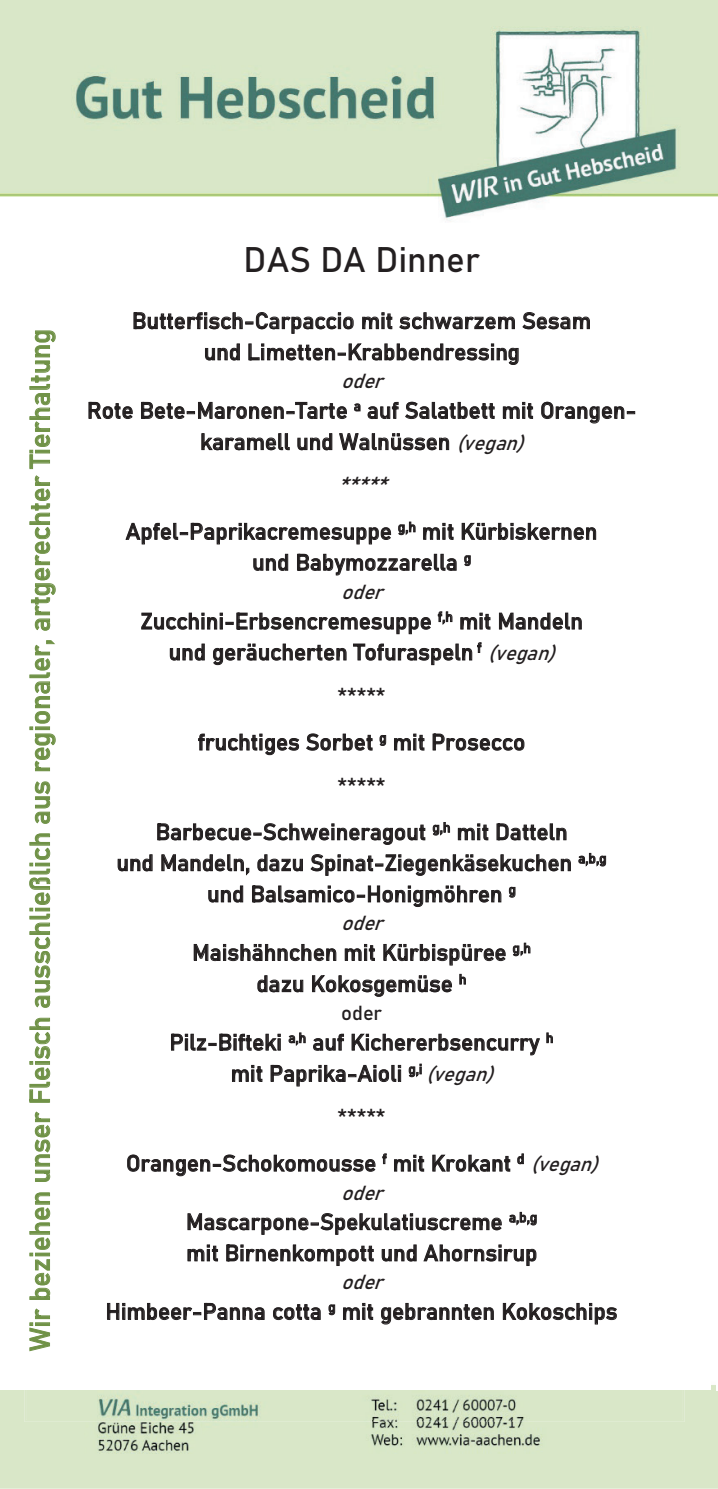
<style>
.page{position:relative;width:718px;height:1489px;background:#fff}
.page>*{position:absolute;margin:0;border:0;box-sizing:border-box;transform-origin:0 0}
.t1{font:35px "Bahnschrift";color:#231f20}
.t2{font:27.5px "Bahnschrift";color:#709247}
.t3{font:22.5px/31.2px "Bahnschrift";color:#231f20;text-align:center}
.t4{font:italic 20px "Bahnschrift";color:#231f20}
.t5{font:20px "Bahnschrift";color:#231f20}
.s1{font-style:italic;font-size:20px}
.s2{font-style:italic}
</style>
<div class="page">
<img style="left:0;top:0;width:718px;height:1488px">
<img style="left:24px;top:1389px;width:661px;height:32px">
<div style="left:13px;top:228px;width:697px;height:1161px;background:#fff"></div>
<svg style="left:133px;top:312px;width:457px;height:53px"></svg>
<svg style="left:88px;top:402px;width:45px;height:17px"></svg>
<svg style="left:503px;top:402px;width:30px;height:17px"></svg>
<svg style="left:541px;top:401px;width:94px;height:23px"></svg>
<svg style="left:141px;top:401px;width:354px;height:50px"></svg>
<svg style="left:125px;top:521px;width:471px;height:55px"></svg>
<svg style="left:499px;top:612px;width:83px;height:18px"></svg>
<svg style="left:141px;top:611px;width:350px;height:54px"></svg>
<svg style="left:198px;top:733px;width:101px;height:22px"></svg>
<svg style="left:306px;top:733px;width:67px;height:18px"></svg>
<svg style="left:380px;top:735px;width:6px;height:11px"></svg>
<svg style="left:394px;top:733px;width:31px;height:18px"></svg>
<svg style="left:432px;top:733px;width:93px;height:18px"></svg>
<svg style="left:578px;top:853px;width:28px;height:13px"></svg>
<svg style="left:118px;top:822px;width:453px;height:85px"></svg>
<svg style="left:513px;top:942px;width:17px;height:14px"></svg>
<svg style="left:194px;top:944px;width:312px;height:53px"></svg>
<svg style="left:546px;top:1032px;width:7px;height:12px"></svg>
<svg style="left:171px;top:1032px;width:369px;height:54px"></svg>
<svg style="left:127px;top:1154px;width:249px;height:22px"></svg>
<svg style="left:383px;top:1153px;width:3px;height:4px"></svg>
<svg style="left:394px;top:1154px;width:30px;height:18px"></svg>
<svg style="left:432px;top:1154px;width:78px;height:18px"></svg>
<svg style="left:517px;top:1153px;width:7px;height:12px"></svg>
<svg style="left:187px;top:1211px;width:350px;height:55px"></svg>
<div style="left:107px;top:1303px;width:3px;height:16px;border:1px solid #231f20"></div>
<svg style="left:109px;top:1302px;width:156px;height:19px"></svg>
<svg style="left:273px;top:1304px;width:48px;height:16px"></svg>
<svg style="left:329px;top:1304px;width:6px;height:11px"></svg>
<svg style="left:343px;top:1303px;width:30px;height:17px"></svg>
<svg style="left:381px;top:1302px;width:113px;height:22px"></svg>
<svg style="left:503px;top:1302px;width:114px;height:22px"></svg>
<div style="left:0;top:219px;width:14px;height:1170px;background:#fff"></div>
<hr style="left:716px;top:216px;width:2px;height:1174px;background:#fff">
<svg style="left:29px;top:1308px;width:21px;height:43px"></svg>
<svg style="left:29px;top:1192px;width:22px;height:108px"></svg>
<svg style="left:34px;top:1111px;width:17px;height:71px"></svg>
<svg style="left:29px;top:1017px;width:22px;height:84px"></svg>
<svg style="left:29px;top:833px;width:22px;height:175px"></svg>
<svg style="left:34px;top:781px;width:17px;height:43px"></svg>
<svg style="left:29px;top:640px;width:27px;height:131px"></svg>
<svg style="left:29px;top:475px;width:27px;height:156px"></svg>
<div style="left:31px;top:460px;width:19px;height:3px;border:1px solid #709247"></div>
<div style="left:30px;top:454px;width:3px;height:15px;border:1px solid #709247"></div>
<svg style="left:29px;top:330px;width:27px;height:123px"></svg>
<p class="t2" style="left:19px;top:1350px;width:1023px;rotate:-90deg">Wir bez ei hen unser Fleisch ausschließlich aus regionaler, artgerechter Tierhaltung</p>
<h1 class="t1" style="left:244px;top:233px;width:238px">DAS DA Dinner</h1>
<p class="t3" style="left:132px;top:303px;width:461px">Butterfisch-Carpaccio mit schwarzem Sesam und Limetten-Krabbendressing</p>
<p class="t4" style="left:341px;top:366px;width:52px">oder</p>
<p class="t3" style="left:87px;top:393px;width:551px">Rote Bete-Maronen-Tarte <sup>a</sup> auf Salatbett mit Orangen&shy;karamell und Walnüssen <span class="s1">(vegan)</span></p>
<p class="t3" style="left:126px;top:462px;width:473px;line-height:45px"><span class="s2">*****<br></span>Apfel-Paprikacremesuppe <sup>g,h</sup> mit Kürbiskernen</p>
<p class="t3" style="left:252px;top:545px;width:221px">und Babymozzarella <sup>g</sup></p>
<p class="t4" style="left:341px;top:577px;width:52px">oder</p>
<p class="t3" style="left:140px;top:604px;width:444px">Zucchini-Erbsencremesuppe <sup>f,h</sup> mit Mandeln und geräucherten Tofuraspeln <sup>f</sup> <span class="s1">(vegan)</span></p>
<p class="t3" style="left:156px;top:673px;width:413px;line-height:45px">*****<br>fruchtiges Sorbet <sup>g</sup> mit Prosecco<br>*****<br>Barbecue-Schweineragout <sup>g,h</sup> mit Datteln</p>
<p class="t3" style="left:116px;top:845px;width:492px">und Mandeln, dazu Spinat-Ziegenkäsekuchen <sup>a,b,g </sup>und Balsamico-Honigmöhren <sup>g</sup></p>
<p class="t4" style="left:341px;top:908px;width:52px">oder</p>
<p class="t3" style="left:192px;top:935px;width:340px">Maishähnchen mit Kürbispüree <sup>g,h </sup>dazu Kokosgemüse <sup>h</sup></p>
<p class="t5" style="left:341px;top:997px;width:42px">oder</p>
<p class="t3" style="left:169px;top:1025px;width:385px">Pilz-Bifteki <sup>a,h</sup> auf Kichererbsencurry <sup>h </sup>mit Paprika-Aioli <sup>g,i</sup> <span class="s1">(vegan)</span></p>
<p class="t3" style="left:126px;top:1094px;width:482px;line-height:45px">*****<br>Orangen-Schokomousse <sup>f</sup> mit Krokant <sup>d</sup> <span class="s1">(vegan)</span></p>
<p class="t4" style="left:341px;top:1177px;width:52px">oder</p>
<p class="t3" style="left:186px;top:1204px;width:353px;text-align:left">Mascarpone-Spekulatiuscreme <sup>a,b,g </sup>mit Birnenkompott und Ahornsirup</p>
<p class="t4" style="left:341px;top:1267px;width:52px">oder</p>
<p class="t3" style="left:106px;top:1294px;width:513px">Himbeer-Panna cotta <sup>g</sup> mit gebrannten Kokoschips</p>
</div>
